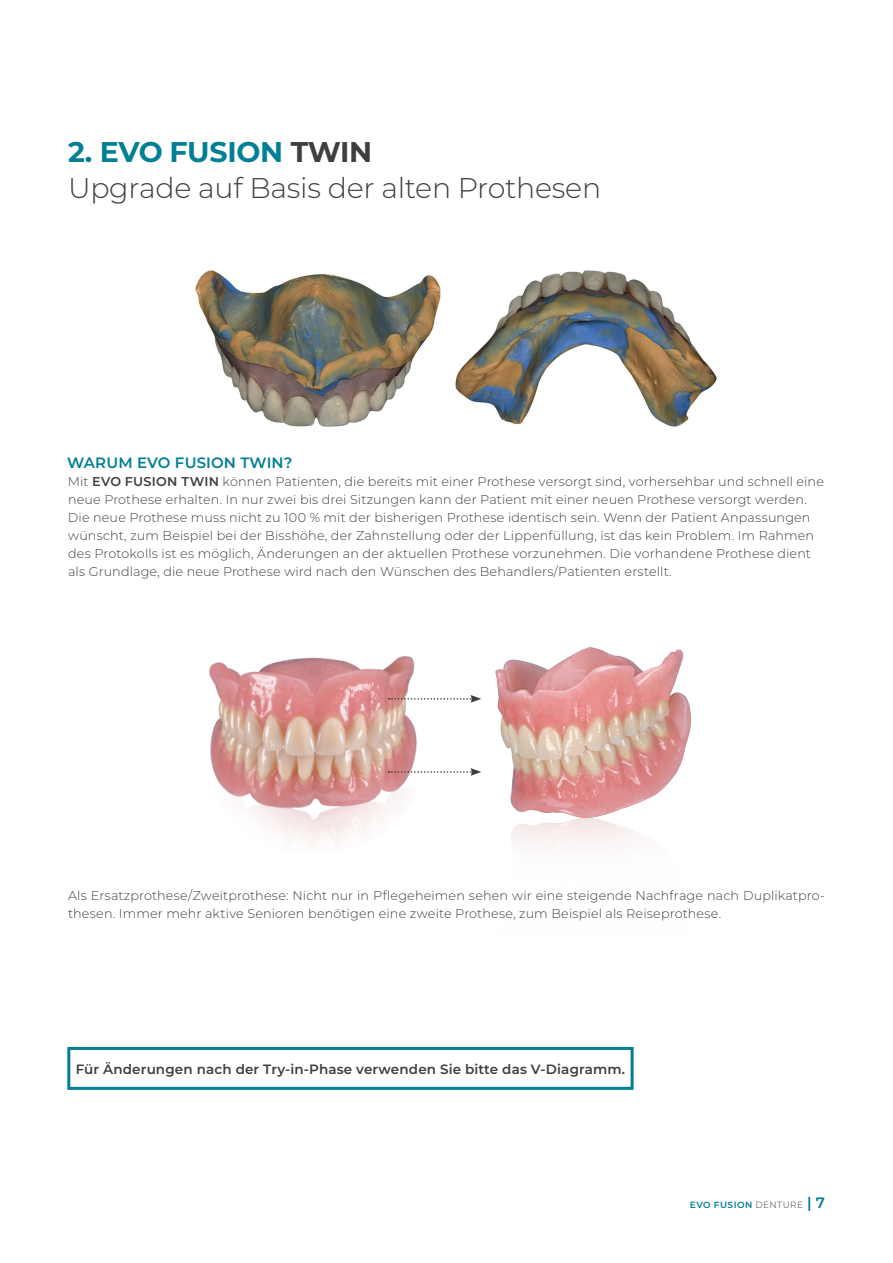
<style>
.page{position:relative;width:893px;height:1263px;background:#fff}
.page>*{position:absolute;margin:0;border:0;box-sizing:border-box;transform-origin:0 0}
.t1{font:300 28.5px/36px "Montserrat";letter-spacing:-.01em;color:#3e3e3f}
.t2{font:600 15px "Montserrat";letter-spacing:.01em;color:#007f95}
.t3{font:600 13.5px "Montserrat";letter-spacing:.01em;color:#3e3e3f}
.t4{font:300 12.75px/18px "Montserrat";letter-spacing:.01em;color:#3e3e3f}
.t5{font:600 9px "Montserrat";letter-spacing:.055em;color:#007f95}
.s1{font-weight:700;color:#007f95}
.s2{font-weight:700}
.s3{font-weight:600}
.s4{font-weight:300;color:#3e3e3f}
.s5{font-size:15px}
</style>
<div class="page">
<img style="left:495px;top:647px;width:196px;height:199px">
<img style="left:209px;top:656px;width:208px;height:189px">
<svg style="left:389px;top:768px;width:92px;height:8px"></svg>
<svg style="left:389px;top:695px;width:92px;height:8px"></svg>
<div style="left:67px;top:1047px;width:567px;height:43px;border:3px solid #007f95"></div>
<img style="left:195px;top:270px;width:246px;height:157px">
<img style="left:455px;top:270px;width:262px;height:157px">
<h1 class="t1" style="left:68px;top:133px;width:535px"><span class="s1">2. EVO FUSION</span> <span class="s2">TWIN<br></span>Upgrade auf Basis der alten Prothesen</h1>
<p class="t2" style="left:67px;top:452px;width:227px">WARUM EVO FUSION TWIN?</p>
<p class="t4" style="left:68px;top:472px;width:758px">Mit <span class="s3">EVO FUSION TWIN</span> können Patienten, die bereits mit einer Prothese versorgt sind, vorhersehbar und schnell eine neue Prothese erhalten. In nur zwei bis drei Sitzungen kann der Patient mit einer neuen Prothese versorgt werden.<br>Die neue Prothese muss nicht zu 100 % mit der bisherigen Prothese identisch sein. Wenn der Patient Anpassungen wünscht, zum Beispiel bei der Bisshöhe, der Zahnstellung oder der Lippenfüllung, ist das kein Problem. Im Rahmen des Protokolls ist es möglich, Änderungen an der aktuellen Prothese vorzunehmen. Die vorhandene Prothese dient als Grundlage, die neue Prothese wird nach den Wünschen des Behandlers/Patienten erstellt.</p>
<p class="t4" style="left:68px;top:886px;width:758px">Als Ersatzprothese/Zweitprothese: Nicht nur in Pflegeheimen sehen wir eine steigende Nachfrage nach Duplikatpro&shy;thesen. Immer mehr aktive Senioren benötigen eine zweite Prothese, zum Beispiel als Reiseprothese.</p>
<p class="t3" style="left:76px;top:1059px;width:551px">Für Änderungen nach der Try-in-Phase verwenden Sie bitte das V-Diagramm.</p>
<p class="t5" style="left:690px;top:1199px;width:137px">EVO FUSION <span class="s4">DENTURE</span> <span class="s5">| 7</span></p>
</div>
